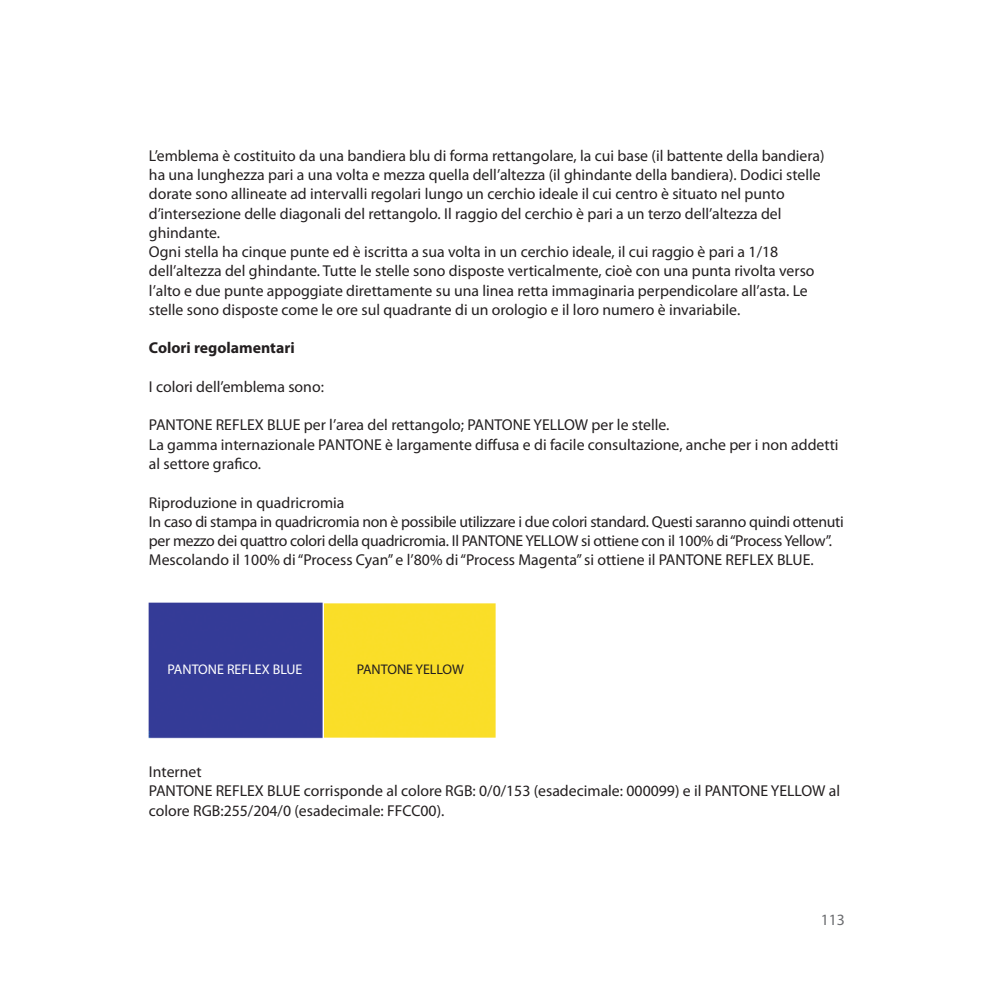
<style>
.page{position:relative;width:993px;height:993px;background:#fff}
.page>*{position:absolute;margin:0;border:0;box-sizing:border-box;transform-origin:0 0}
.t1{font:15.75px/19.2px "Myriad Pro";color:#231f20}
.t2{font:15.75px/19.2px "Myriad Pro";letter-spacing:-.02em;color:#231f20}
.t3{font:700 15.75px "Myriad Pro";color:#231f20}
.t4{font:15.75px "Myriad Pro";color:#6c6d70}
.t5{font:14px "Myriad Pro";color:#fff}
.t6{font:14px "Myriad Pro";color:#231f20}
</style>
<div class="page">
<div style="left:148px;top:602px;width:175px;height:137px;background:#343b97"></div>
<div style="left:324px;top:603px;width:172px;height:135px;background:#fade28"></div>
<p class="t1" style="left:149px;top:145px;width:677px">L’emblema è costituito da una bandiera blu di forma rettangolare, la cui base (il battente della bandiera) ha una lunghezza pari a una volta e mezza quella dell’altezza (il ghindante della bandiera). Dodici stelle dorate sono allineate ad intervalli regolari lungo un cerchio ideale il cui centro è situato nel punto d’intersezione delle diagonali del rettangolo. Il raggio del cerchio è pari a un terzo dell’altezza del ghindante.<br>Ogni stella ha cinque punte ed è iscritta a sua volta in un cerchio ideale, il cui raggio è pari a 1/18 dell’altezza del ghindante. Tutte le stelle sono disposte verticalmente, cioè con una punta rivolta verso l’alto e due punte appoggiate direttamente su una linea retta immaginaria perpendicolare all’asta. Le stelle sono disposte come le ore sul quadrante di un orologio e il loro numero è invariabile.</p>
<p class="t3" style="left:149px;top:338px;width:147px">Colori regolamentari</p>
<p class="t1" style="left:149px;top:376px;width:176px">I colori dell’emblema sono:</p>
<p class="t1" style="left:149px;top:415px;width:691px">PANTONE REFLEX BLUE per l’area del rettangolo; PANTONE YELLOW per le stelle.<br>La gamma internazionale PANTONE è largamente diffusa e di facile consultazione, anche per i non addetti al settore grafico.</p>
<p class="t2" style="left:149px;top:492px;width:696px">Riproduzione in quadricromia<br>In caso di stampa in quadricromia non è possibile utilizzare i due colori standard. Questi saranno quindi ottenuti per mezzo dei quattro colori della quadricromia. Il PANTONE YELLOW si ottiene con il 100% di “Process Yellow”.<br>Mescolando il 100% di “Process Cyan” e l’80% di “Process Magenta” si ottiene il PANTONE REFLEX BLUE.</p>
<p class="t5" style="left:167px;top:660px;width:136px">PANTONE REFLEX BLUE</p>
<p class="t6" style="left:356px;top:660px;width:109px">PANTONE YELLOW</p>
<p class="t1" style="left:149px;top:761px;width:692px">Internet<br>PANTONE REFLEX BLUE corrisponde al colore RGB: 0/0/153 (esadecimale: 000099) e il PANTONE YELLOW al colore RGB:255/204/0 (esadecimale: FFCC00).</p>
<p class="t4" style="left:820px;top:910px;width:26px">113</p>
</div>
